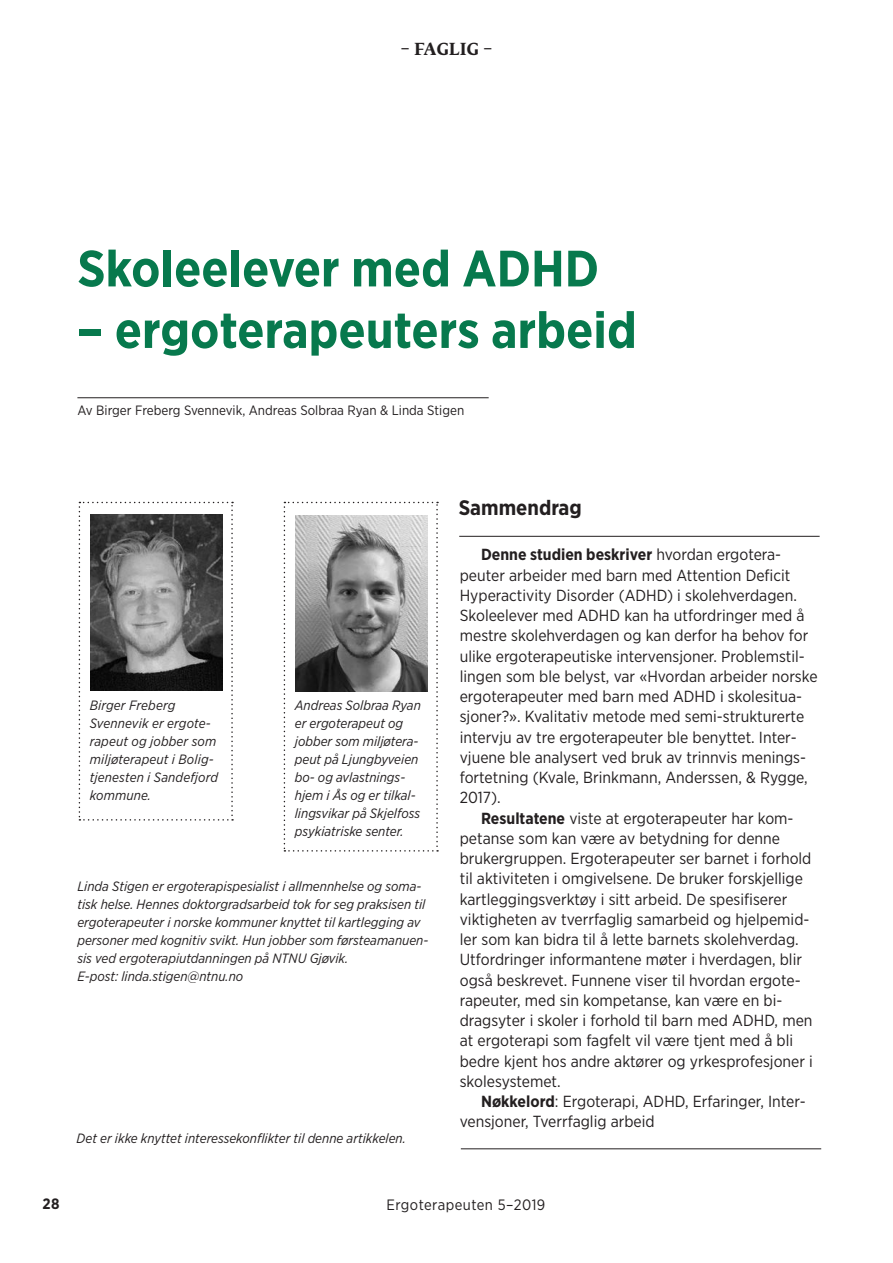
<style>
.page{position:relative;width:893px;height:1263px;background:#fff}
.page>*{position:absolute;margin:0;border:0;box-sizing:border-box;transform-origin:0 0}
.t1{font:700 51px "Gotham Narrow";color:#07794d}
.t2{font:700 21px "Gotham Narrow";color:#231f20}
.t3{font:700 16.5px "Fedra Serif B Std";letter-spacing:.015em;color:#231f20}
.t4{font:16.05px/20.2px "Gotham Narrow";color:#231f20}
.t5{font:15px "Gotham Narrow";letter-spacing:.03em;color:#231f20}
.t6{font:700 15px "Gotham Narrow";color:#231f20}
.t7{font:italic 13.5px/18px "Gotham Narrow";color:#231f20}
.t8{font:13.5px "Gotham Narrow";color:#231f20}
.s1{font-weight:700}
</style>
<div class="page">
<hr style="left:77px;top:397px;width:412px;height:1px;background:#231f20">
<hr style="left:461px;top:1148px;width:360px;height:1px;background:#231f20">
<hr style="left:459px;top:536px;width:361px;height:1px;background:#231f20">
<svg style="left:79px;top:502px;width:154px;height:319px"></svg>
<svg style="left:284px;top:502px;width:154px;height:349px"></svg>
<p class="t3" style="left:400px;top:38px;width:93px">– FAGLIG –</p>
<h1 class="t1" style="left:77px;top:236px;width:523px">Skoleelever med ADHD</h1>
<h1 class="t1" style="left:77px;top:297px;width:561px">– ergoterapeuters arbeid</h1>
<p class="t8" style="left:77px;top:402px;width:388px">Av Birger Freberg Svennevik, Andreas Solbraa Ryan &amp; Linda Stigen</p>
<p class="t7" style="left:90px;top:696px;width:130px">Birger Freberg<br>Svennevik er ergote&shy;rapeut og jobber som miljøterapeut i Bolig&shy;tjenesten i Sandefjord kommune.</p>
<p class="t7" style="left:295px;top:696px;width:128px">Andreas Solbraa Ryan er ergoterapeut og jobber som miljøtera&shy;peut på Ljungbyveien bo- og avlastnings&shy;hjem i Ås og er tilkal&shy;lingsvikar på Skjelfoss psykiatriske senter.</p>
<p class="t7" style="left:77px;top:877px;width:352px">Linda Stigen er ergoterapispesialist i allmennhelse og soma&shy;tisk helse. Hennes doktorgradsarbeid tok for seg praksisen til ergoterapeuter i norske kommuner knyttet til kartlegging av personer med kognitiv svikt. Hun jobber som førsteamanuen&shy;sis ved ergoterapiutdanningen på NTNU Gjøvik.<br>E-post: linda.stigen@ntnu.no</p>
<p class="t7" style="left:77px;top:1129px;width:331px">Det er ikke knyttet interessekonflikter til denne artikkelen.</p>
<h2 class="t2" style="left:459px;top:494px;width:125px">Sammendrag</h2>
<p class="t4" style="left:460px;top:544px;width:359px;text-indent:21px"><span class="s1">Denne studien beskriver</span> hvordan ergotera&shy;peuter arbeider med barn med Attention Deficit Hyperactivity Disorder (ADHD) i skolehverdagen.<br>Skoleelever med ADHD kan ha utfordringer med å mestre skolehverdagen og kan derfor ha behov for ulike ergoterapeutiske intervensjoner. Problemstil&shy;lingen som ble belyst, var «Hvordan arbeider norske ergoterapeuter med barn med ADHD i skolesitua&shy;sjoner?». Kvalitativ metode med semi-strukturerte intervju av tre ergoterapeuter ble benyttet. Inter&shy;vjuene ble analysert ved bruk av trinnvis menings&shy;fortetning (Kvale, Brinkmann, Anderssen, &amp; Rygge, 2017).</p>
<p class="t4" style="left:460px;top:807px;width:355px;text-indent:21px"><span class="s1">Resultatene</span> viste at ergoterapeuter har kom&shy;petanse som kan være av betydning for denne brukergruppen. Ergoterapeuter ser barnet i forhold til aktiviteten i omgivelsene. De bruker forskjellige kartleggingsverktøy i sitt arbeid. De spesifiserer viktigheten av tverrfaglig samarbeid og hjelpemid&shy;ler som kan bidra til å lette barnets skolehverdag.<br>Utfordringer informantene møter i hverdagen, blir også beskrevet. Funnene viser til hvordan ergote&shy;rapeuter, med sin kompetanse, kan være en bi&shy;dragsyter i skoler i forhold til barn med ADHD, men at ergoterapi som fagfelt vil være tjent med å bli bedre kjent hos andre aktører og yrkesprofesjoner i skolesystemet.</p>
<p class="t4" style="left:460px;top:1091px;width:348px;text-indent:21px"><span class="s1">Nøkkelord</span>: Ergoterapi, ADHD, Erfaringer, Inter&shy;vensjoner, Tverrfaglig arbeid</p>
<p class="t6" style="left:43px;top:1194px;width:19px">28</p>
<p class="t5" style="left:387px;top:1196px;width:160px">Ergoterapeuten 5–2019</p>
</div>
